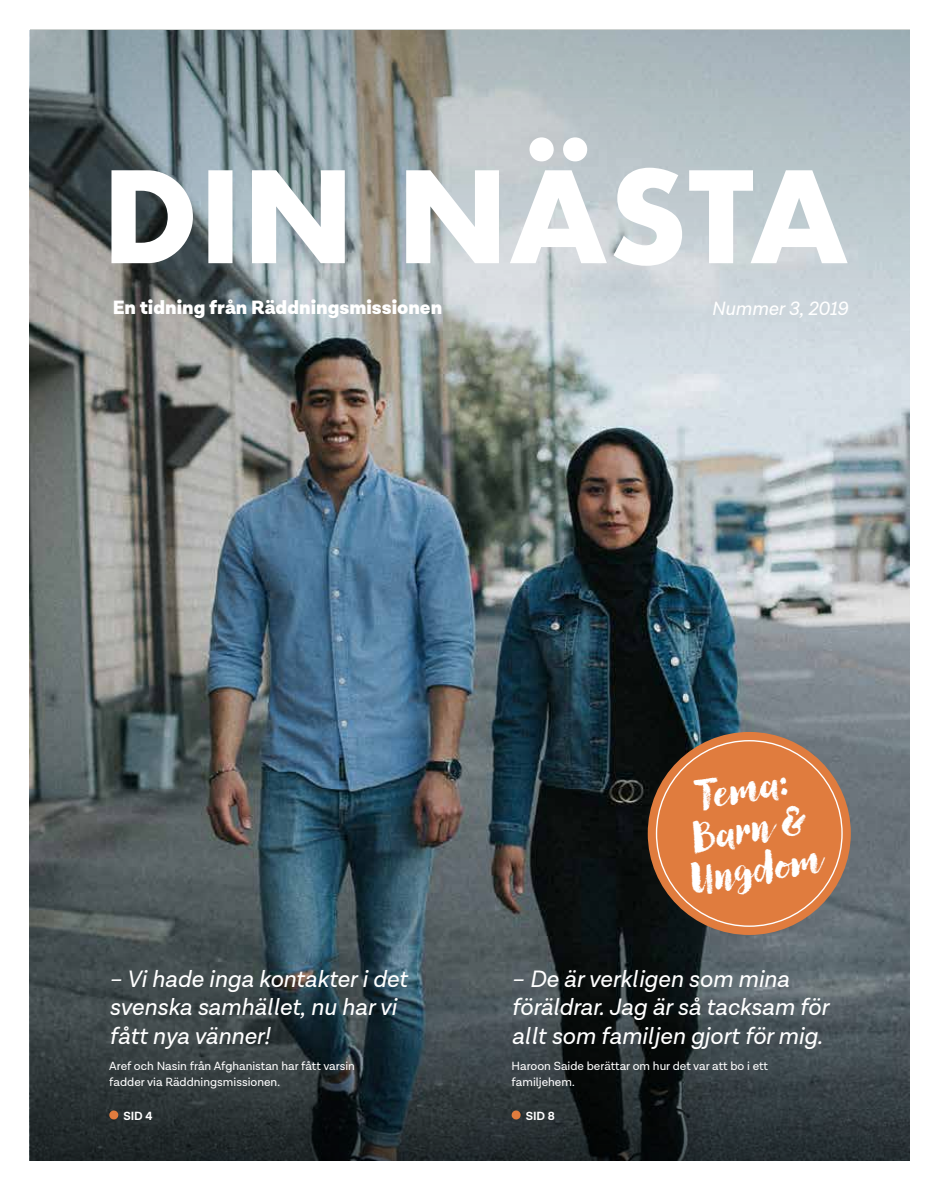
<style>
.page{position:relative;width:936px;height:1191px;background:#fff}
.page>*{position:absolute;margin:0;border:0;box-sizing:border-box;transform-origin:0 0}
.t1{font:800 40.5px/40.5px "Canvas Script";color:#fff;text-align:center}
.t2{font:italic 24px/28.8px "Lota Grotesque";color:#fff}
.t3{font:900 19.5px "Lota Grotesque";color:#fff}
.t4{font:italic 19.5px "Lota Grotesque";color:#fff}
.t5{font:12px/16.5px "Lota Grotesque";color:#fff}
.t6{font:700 12px "Lota Grotesque";color:#fff}
</style>
<div class="page">
<img style="left:30px;top:419px;width:879px;height:538px">
<svg style="left:30px;top:957px;width:879px;height:203px;background:#313a3e"></svg>
<svg style="left:109px;top:1110px;width:10px;height:9px"></svg>
<svg style="left:30px;top:30px;width:879px;height:389px;background:#9da5a6"></svg>
<svg style="left:111px;top:137px;width:736px;height:129px"></svg>
<svg style="left:511px;top:1110px;width:10px;height:9px"></svg>
<div style="left:647px;top:732px;width:203px;height:203px;background:#e07c3e;border-radius:50%"></div>
<p class="t3" style="left:113px;top:295px;width:331px">En tidning från Räddningsmissionen</p>
<p class="t4" style="left:711px;top:297px;width:138px">Nummer 3, 2019</p>
<p class="t2" style="left:109px;top:964px;width:299px">– Vi hade inga kontakter i det svenska samhället, nu har vi fått nya vänner!</p>
<p class="t5" style="left:109px;top:1058px;width:247px">Aref och Nasin från Afghanistan har fått varsin fadder via Räddningsmissionen.</p>
<p class="t6" style="left:123px;top:1108px;width:31px">SID 4</p>
<h1 class="t1" style="left:673px;top:781px;width:134px;rotate:-10deg">Tema:<br>Barn &amp;<br>Ungdom</h1>
<p class="t2" style="left:511px;top:964px;width:318px">– De är verkligen som mina föräldrar. Jag är så tacksam för allt som familjen gjort för mig.</p>
<p class="t5" style="left:511px;top:1058px;width:258px">Haroon Saide berättar om hur det var att bo i ett familjehem.</p>
<p class="t6" style="left:525px;top:1108px;width:31px">SID 8</p>
</div>
